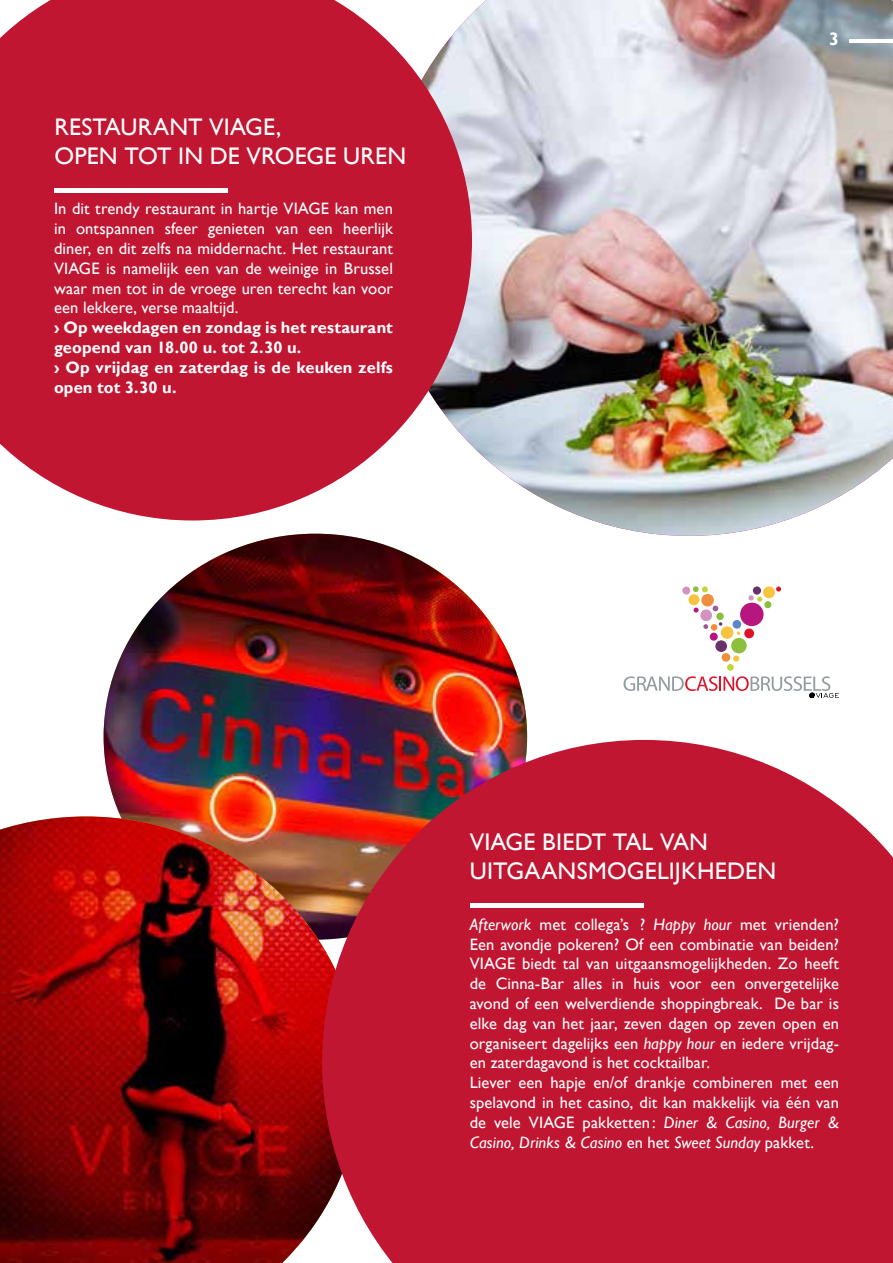
<style>
.page{position:relative;width:893px;height:1263px;background:#fff}
.page>*{position:absolute;margin:0;border:0;box-sizing:border-box;transform-origin:0 0}
.t1{font:24px/28.8px "Gill Sans";letter-spacing:.005em;color:#fff}
.t2{font:700 18px "Gill Sans";color:#fff}
.t3{font:16.5px/19.8px "Gill Sans";letter-spacing:.005em;color:#fff;text-align:justify}
.t4{font:700 16.5px/19.8px "Gill Sans";letter-spacing:.005em;color:#fff}
.s1{font-style:italic}
</style>
<div class="page">
<img style="left:104px;top:534px;width:423px;height:282px">
<img style="left:0;top:816px;width:322px;height:447px">
<img style="left:421px;top:0;width:472px;height:536px">
<svg style="left:0;top:0;width:472px;height:520px;background:#c5324a"></svg>
<svg style="left:322px;top:740px;width:571px;height:523px;background:#be233b"></svg>
<hr style="left:54px;top:188px;width:174px;height:4px;background:#fff">
<div style="left:470px;top:903px;width:174px;height:5px;background:#fff"></div>
<hr style="left:850px;top:39px;width:43px;height:4px;background:#fff">
<svg style="left:623px;top:676px;width:216px;height:22px"></svg>
<div style="left:740px;top:603px;width:24px;height:23px;background:#b6167e;border-radius:50%"></div>
<div style="left:682px;top:587px;width:8px;height:7px;background:#d492c0;border-radius:50%"></div>
<svg style="left:693px;top:586px;width:15px;height:6px"></svg>
<div style="left:688px;top:594px;width:11px;height:11px;background:#f8c33e;border-radius:50%"></div>
<div style="left:701px;top:594px;width:13px;height:12px;background:#ee8f3d;border-radius:50%"></div>
<div style="left:700px;top:609px;width:12px;height:12px;background:#d492c0;border-radius:50%"></div>
<svg style="left:694px;top:607px;width:5px;height:5px"></svg>
<svg style="left:713px;top:606px;width:5px;height:5px"></svg>
<div style="left:716px;top:613px;width:8px;height:7px;background:#8cbf3c;border-radius:50%"></div>
<svg style="left:719px;top:622px;width:3px;height:4px"></svg>
<div style="left:711px;top:624px;width:6px;height:7px;background:#ee8f3d;border-radius:50%"></div>
<svg style="left:703px;top:624px;width:5px;height:5px"></svg>
<div style="left:721px;top:626px;width:12px;height:13px;background:#f8c33e;border-radius:50%"></div>
<div style="left:710px;top:633px;width:8px;height:8px;background:#b6167e;border-radius:50%"></div>
<div style="left:715px;top:640px;width:12px;height:12px;background:#68316c;border-radius:50%"></div>
<div style="left:722px;top:653px;width:8px;height:9px;background:#ee8f3d;border-radius:50%"></div>
<div style="left:733px;top:655px;width:6px;height:7px;background:#f8c33e;border-radius:50%"></div>
<div style="left:727px;top:664px;width:7px;height:7px;background:#c5d43b;border-radius:50%"></div>
<svg style="left:737px;top:631px;width:3px;height:4px"></svg>
<div style="left:733px;top:620px;width:8px;height:9px;background:#5d86c5;border-radius:50%"></div>
<div style="left:744px;top:628px;width:10px;height:10px;background:#dd1329;border-radius:50%"></div>
<svg style="left:748px;top:595px;width:14px;height:7px"></svg>
<div style="left:764px;top:601px;width:7px;height:7px;background:#8cbf3c;border-radius:50%"></div>
<div style="left:763px;top:586px;width:12px;height:12px;background:#f8c33e;border-radius:50%"></div>
<div style="left:753px;top:586px;width:8px;height:9px;background:#68316c;border-radius:50%"></div>
<svg style="left:776px;top:586px;width:5px;height:5px"></svg>
<div style="left:731px;top:638px;width:16px;height:15px;background:#8cbf3c;border-radius:50%"></div>
<h1 class="t1" style="left:55px;top:113px;width:353px">Restau rant viag e,<br>open tot in de vroeg e u ren</h1>
<p class="t3" style="left:54px;top:199px;width:341px">In dit trendy restaurant in hartje VIAGE kan men in ontspannen sfeer genieten van een heerlijk diner, en dit zelfs na middernacht. Het restaurant VIAGE is namelijk een van de weinige in Brussel waar men tot in de vroege uren terecht kan voor een lekkere, verse maaltijd.</p>
<p class="t4" style="left:54px;top:318px;width:340px">› Op weekdagen en zondag is het restaurant geopend van 18.00 u. tot 2.30 u.<br>› Op vrijdag en zaterdag is de keuken zelfs open tot 3.30 u.</p>
<p class="t2" style="left:829px;top:28px;width:11px">3</p>
<h1 class="t1" style="left:470px;top:828px;width:308px">VIAGE biedt tal van<br>u itgaansmog elijkheden</h1>
<p class="t3" style="left:470px;top:915px;width:371px;text-align:left"><span class="s1">Afterwork</span> met collega’s ? <span class="s1">Happy hour</span> met vrienden?<br>Een avondje pokeren? Of een combinatie van beiden?<br>VIAGE biedt tal van uitgaansmogelijkheden. Zo heeft de Cinna-Bar alles in huis voor een onvergetelijke avond of een welverdiende shoppingbreak. De bar is elke dag van het jaar, zeven dagen op zeven open en organiseert dagelijks een <span class="s1">happy hour</span> en iedere vrijdag&shy;en zaterdagavond is het cocktailbar.<br>Liever een hapje en/of drankje combineren met een spelavond in het casino, dit kan makkelijk via één van de vele VIAGE pakketten : <span class="s1">Diner &amp; Casino, Burger &amp; Casino, Drinks &amp; Casino</span> en het <span class="s1">Sweet Sunday</span> pakket.</p>
</div>
